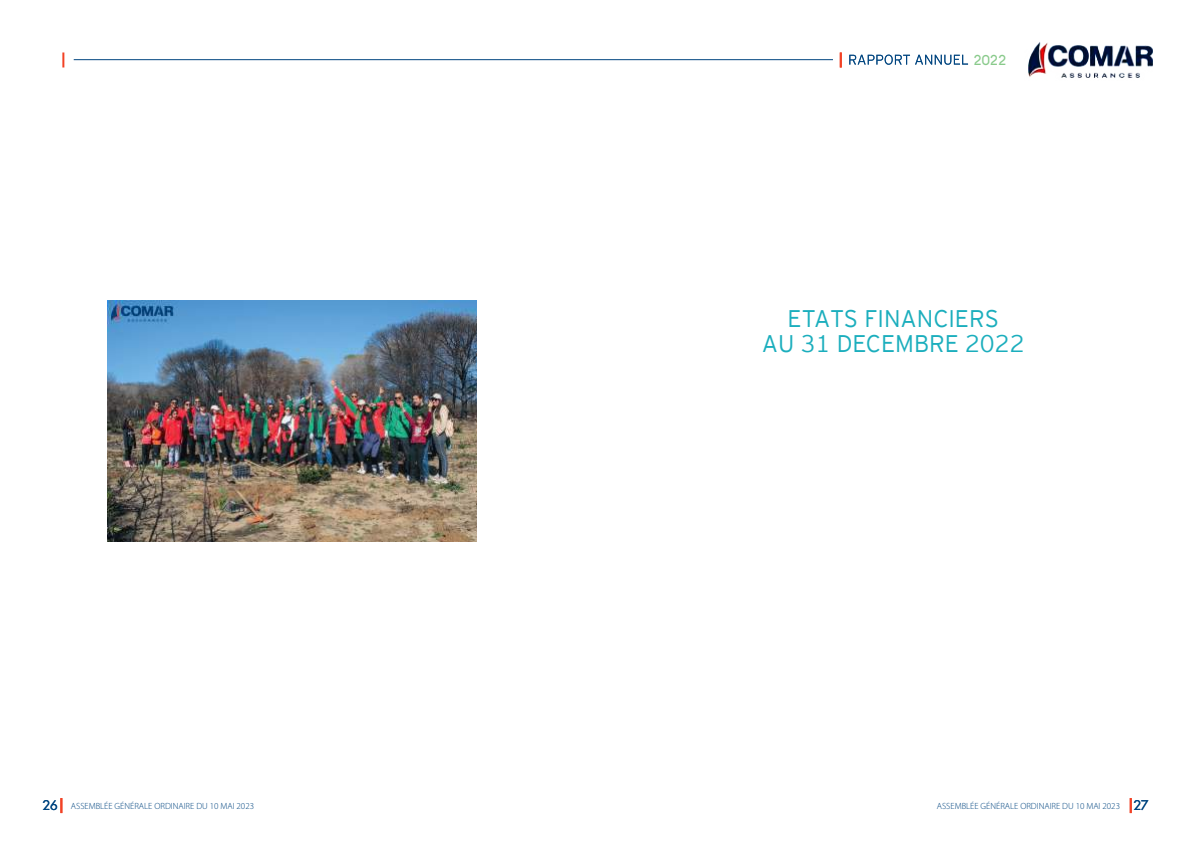
<style>
.page{position:relative;width:1191px;height:842px;background:#fff}
.page>*{position:absolute;margin:0;border:0;box-sizing:border-box;transform-origin:0 0}
.t1{font:300 24px/25px "EY Interstate";color:#1baebd;text-align:center}
.t2{font:700 12.9px "Caviar Dreams";color:#89ca8b}
.t3{font:300 9px "Myriad Pro";color:#004580}
.s1{font-family:"Futura";font-weight:400;font-size:13px}
</style>
<div class="page">
<img style="left:1028px;top:42px;width:125px;height:36px">
<hr style="left:74px;top:59px;width:759px;height:1px;background:#004580">
<svg style="left:62px;top:52px;width:2px;height:15px"></svg>
<svg style="left:1129px;top:798px;width:2px;height:15px"></svg>
<svg style="left:60px;top:798px;width:2px;height:15px"></svg>
<svg style="left:849px;top:55px;width:119px;height:10px"></svg>
<svg style="left:839px;top:52px;width:2px;height:15px"></svg>
<img style="left:108px;top:301px;width:368px;height:240px">
<h2 class="t2" style="left:973px;top:53px;width:34px">2022</h2>
<h1 class="t1" style="left:762px;top:304px;width:264px">ETATS FINANCIERS<br>AU 31 DECEMBRE 2022</h1>
<p class="t3" style="left:43px;top:801px;width:213px"><span class="s1">26</span> ASSEMBLÉE GÉNÉRALE ORDINAIRE DU 10 MAI 2023</p>
<p class="t3" style="left:937px;top:801px;width:213px">ASSEMBLÉE GÉNÉRALE ORDINAIRE DU 10 MAI 2023 <span class="s1">27</span></p>
</div>
